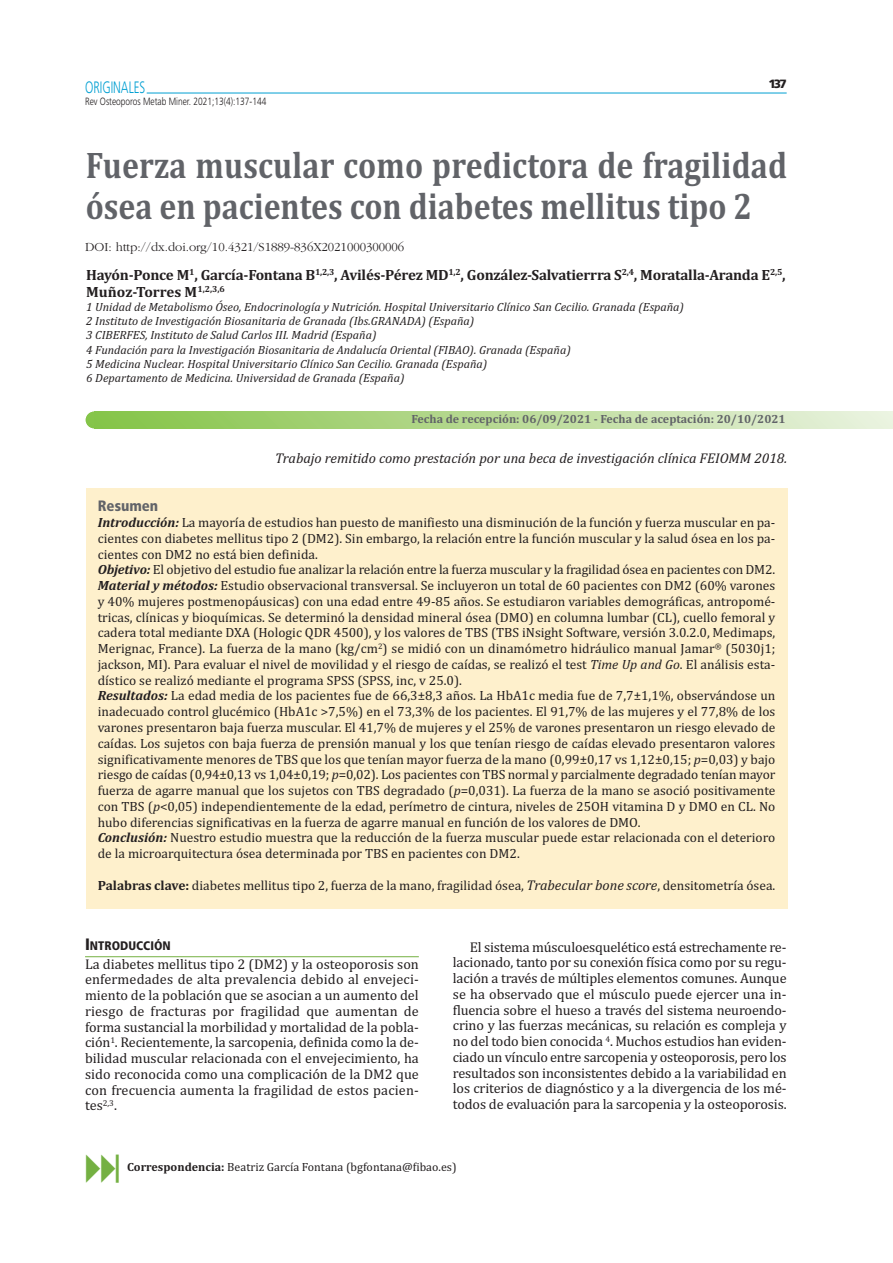
<style>
.page{position:relative;width:893px;height:1263px;background:#fff}
.page>*{position:absolute;margin:0;border:0;box-sizing:border-box;transform-origin:0 0}
.t1{font:700 37.5px/40.5px "Cambria";color:#616368;scale:.85 1}
.t2{font:300 16.5px "Frutiger";color:#009fd2;scale:.7 1}
.t3{font:700 15px/16.5px "Cambria";letter-spacing:-.015em;color:#231f20}
.t4{font:900 condensed 15px "Frutiger";color:#616368}
.t5{font:14.25px/15.8px "Cambria";letter-spacing:-.01em;color:#231f20;text-align:justify}
.t6{font:italic 14.25px "Cambria";color:#231f20}
.t7{font:13.5px/15.8px "Cambria";color:#231f20}
.t8{font:300 12.75px "Garamond";color:#231f20}
.t9{font:900 condensed 12.3px "Frutiger";color:#231f20}
.t10{font:italic 12px/14.2px "Cambria";color:#231f20}
.t11{font:12px "Cambria";color:#231f20}
.t12{font:700 12px "Cambria";color:#616368}
.t13{font:900 12px "Frutiger";color:#231f20}
.t14{font:300 10.5px "Frutiger";color:#231f20;scale:.8 1}
.s1{font-weight:700;font-style:italic}
.s2{font-style:italic}
.s3{font-weight:700}
.s4{font-style:italic;font-size:14.25px}
.s5{font-size:16.5px}
</style>
<div class="page">
<hr style="left:147px;top:93px;width:640px;height:1px;background:#009fd2">
<div style="left:94px;top:412px;width:799px;height:16px;background:linear-gradient(to right,#85c347,#eaf2e0)"></div>
<div style="left:86px;top:488px;width:701px;height:421px;background:#fef0cc"></div>
<hr style="left:85px;top:956px;width:334px;height:1px;background:#74b042">
<p class="t2" style="left:85px;top:80px;width:88px">ORIGINALES</p>
<p class="t14" style="left:85px;top:97px;width:228px">Rev Osteoporos Metab Miner. 2021;13(4):137-144</p>
<p class="t13" style="left:768px;top:79px;width:20px">137</p>
<h1 class="t1" style="left:86px;top:149px;width:827px">Fuerza muscular como predictora de fragilidad ósea en pacientes con diabetes mellitus tipo 2</h1>
<p class="t8" style="left:85px;top:242px;width:321px">DOI: http://dx.doi.org/10.4321/S1889-836X2021000300006</p>
<p class="t3" style="left:86px;top:268px;width:701px">Hayón-Ponce M<sup>1</sup>, García-Fontana B<sup>1,2,3</sup>, Avilés-Pérez MD<sup>1,2</sup>, González-Salvatierrra S<sup>2,4</sup>, Moratalla-Aranda E<sup>2,5</sup>,<br>Muñoz-Torres M<sup>1,2,3,6</sup></p>
<p class="t10" style="left:86px;top:301px;width:599px">1 Unidad de Metabolismo Óseo, Endocrinología y Nutrición. Hospital Universitario Clínico San Cecilio. Granada (España)<br>2 Instituto de Investigación Biosanitaria de Granada (Ibs.GRANADA) (España)<br>3 CIBERFES, Instituto de Salud Carlos III. Madrid (España)<br>4 Fundación para la Investigación Biosanitaria de Andalucía Oriental (FIBAO). Granada (España)<br>5 Medicina Nuclear. Hospital Universitario Clínico San Cecilio. Granada (España)<br>6 Departamento de Medicina. Universidad de Granada (España)</p>
<p class="t12" style="left:412px;top:415px;width:376px">Fecha de recepción: 06/09/2021 - Fecha de aceptación: 20/10/2021</p>
<p class="t6" style="left:275px;top:453px;width:514px">Trabajo remitido como prestación por una beca de investigación clínica FEIOMM 2018.</p>
<p class="t4" style="left:98px;top:500px;width:62px">Resumen</p>
<p class="t7" style="left:98px;top:516px;width:679px"><span class="s1">Introducción:</span> La mayoría de estudios han puesto de manifiesto una disminución de la función y fuerza muscular en pa‐ cientes con diabetes mellitus tipo 2 (DM2). Sin embargo, la relación entre la función muscular y la salud ósea en los pa‐ cientes con DM2 no está bien definida.<br><span class="s1">Objetivo:</span> El objetivo del estudio fue analizar la relación entre la fuerza muscular y la fragilidad ósea en pacientes con DM2.<br><span class="s1">Material y métodos:</span> Estudio observacional transversal. Se incluyeron un total de 60 pacientes con DM2 (60% varones y 40% mujeres postmenopáusicas) con una edad entre 49‐85 años. Se estudiaron variables demográficas, antropomé‐ tricas, clínicas y bioquímicas. Se determinó la densidad mineral ósea (DMO) en columna lumbar (CL), cuello femoral y cadera total mediante DXA (Hologic QDR 4500), y los valores de TBS (TBS iNsight Software, versión 3.0.2.0, Medimaps, Merignac, France). La fuerza de la mano (kg/cm<sup>2</sup>) se midió con un dinamómetro hidráulico manual Jamar<sup>®</sup> (5030j1; jackson, MI). Para evaluar el nivel de movilidad y el riesgo de caídas, se realizó el test <span class="s2">Time Up and Go</span>. El análisis esta‐ dístico se realizó mediante el programa SPSS (SPSS, inc, v 25.0).<br><span class="s1">Resultados:</span> La edad media de los pacientes fue de 66,3±8,3 años. La HbA1c media fue de 7,7±1,1%, observándose un inadecuado control glucémico (HbA1c &gt;7,5%) en el 73,3% de los pacientes. El 91,7% de las mujeres y el 77,8% de los varones presentaron baja fuerza muscular. El 41,7% de mujeres y el 25% de varones presentaron un riesgo elevado de caídas. Los sujetos con baja fuerza de prensión manual y los que tenían riesgo de caídas elevado presentaron valores significativamente menores de TBS que los que tenían mayor fuerza de la mano (0,99±0,17 vs 1,12±0,15; <span class="s2">p</span>=0,03) y bajo riesgo de caídas (0,94±0,13 vs 1,04±0,19; <span class="s2">p</span>=0,02). Los pacientes con TBS normal y parcialmente degradado tenían mayor fuerza de agarre manual que los sujetos con TBS degradado (<span class="s2">p</span>=0,031). La fuerza de la mano se asoció positivamente con TBS (<span class="s2">p</span>&lt;0,05) independientemente de la edad, perímetro de cintura, niveles de 25OH vitamina D y DMO en CL. No hubo diferencias significativas en la fuerza de agarre manual en función de los valores de DMO.<br><span class="s1">Conclusión:</span> Nuestro estudio muestra que la reducción de la fuerza muscular puede estar relacionada con el deterioro de la microarquitectura ósea determinada por TBS en pacientes con DM2.</p>
<p class="t7" style="left:98px;top:878px;width:679px"><span class="s3">Palabras clave:</span> diabetes mellitus tipo 2, fuerza de la mano, fragilidad ósea, <span class="s4">Trabecular bone score</span>, densitometría ósea.</p>
<p class="t9" style="left:85px;top:940px;width:87px"><span class="s5">I</span>NTRODUCCIÓN</p>
<p class="t5" style="left:85px;top:957px;width:335px">La diabetes mellitus tipo 2 (DM2) y la osteoporosis son enfermedades de alta prevalencia debido al envejeci‐ miento de la población que se asocian a un aumento del riesgo de fracturas por fragilidad que aumentan de forma sustancial la morbilidad y mortalidad de la pobla‐ ción<sup>1</sup>. Recientemente, la sarcopenia, definida como la de‐ bilidad muscular relacionada con el envejecimiento, ha sido reconocida como una complicación de la DM2 que con frecuencia aumenta la fragilidad de estos pacien‐ tes<sup>2,3</sup>.</p>
<p class="t5" style="left:453px;top:940px;width:335px;text-indent:17px">El sistema músculoesquelético está estrechamente re‐ lacionado, tanto por su conexión física como por su regu‐ lación a través de múltiples elementos comunes. Aunque se ha observado que el músculo puede ejercer una in‐ fluencia sobre el hueso a través del sistema neuroendo‐ crino y las fuerzas mecánicas, su relación es compleja y no del todo bien conocida <sup>4</sup>. Muchos estudios han eviden‐ ciado un vínculo entre sarcopenia y osteoporosis, pero los resultados son inconsistentes debido a la variabilidad en los criterios de diagnóstico y a la divergencia de los mé‐ todos de evaluación para la sarcopenia y la osteoporosis.</p>
<p class="t11" style="left:127px;top:1162px;width:331px"><span class="s3">Correspondencia:</span> Beatriz García Fontana (bgfontana@fibao.es)</p>
</div>
